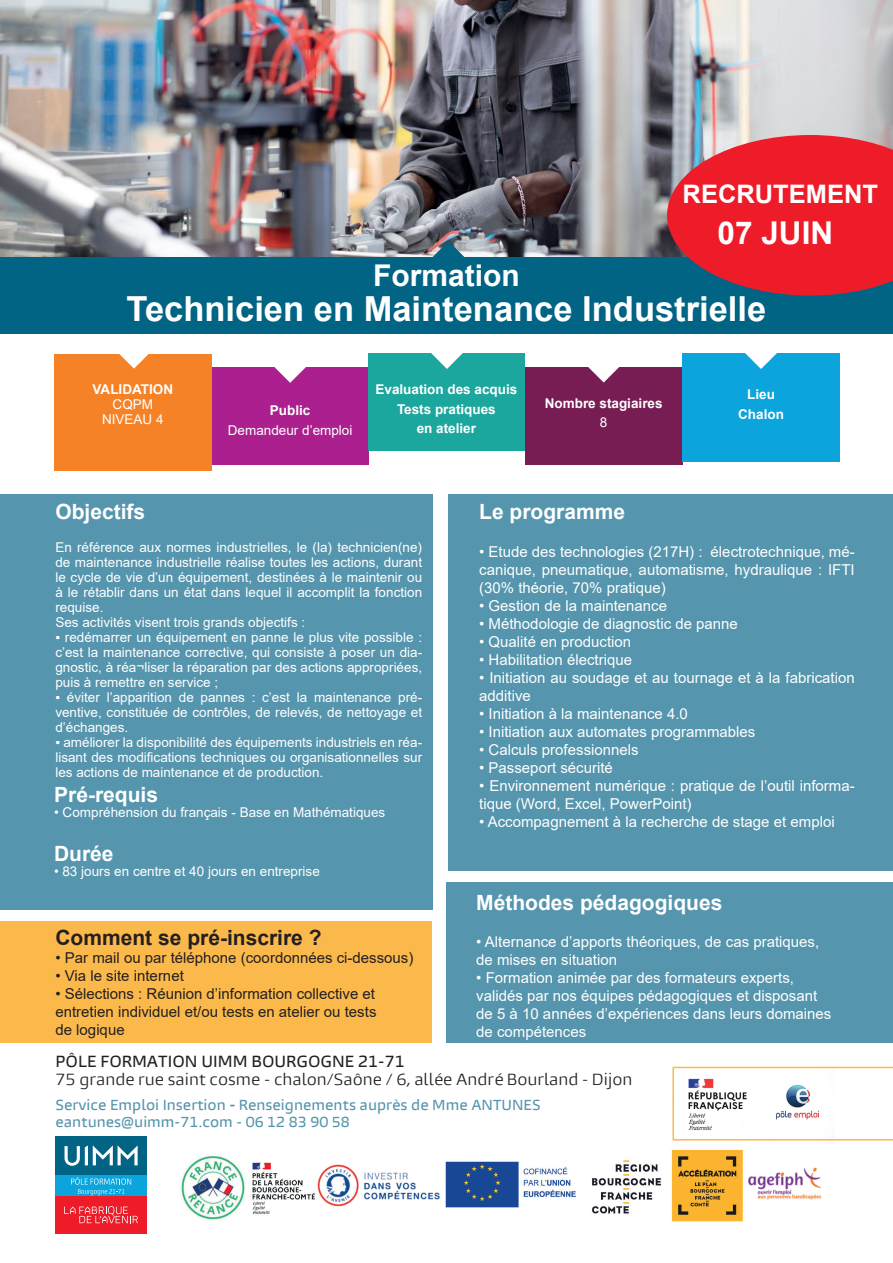
<style>
.page{position:relative;width:893px;height:1263px;background:#fff}
.page>*{position:absolute;margin:0;border:0;box-sizing:border-box;transform-origin:0 0}
.t1{font:700 34.5px "Arial";color:#fff}
.t2{font:700 31.5px "Arial";color:#fff}
.t3{font:700 30px "Arial";color:#fff}
.t4{font:700 25.5px "Arial";color:#fff}
.t5{font:700 21px "Arial";color:#fff}
.t6{font:700 21px "Arial";color:#231f20}
.t7{font:15px/18px "Arial";color:#fff}
.t8{font:15px/18px "Arial";color:#231f20;text-align:justify}
.t9{font:15px "Burlingame Pro";color:#231f20}
.t10{font:500 15px "Burlingame Pro";color:#231f20}
.t11{font:13.5px/15px "Arial";color:#fff;text-align:justify}
.t12{font:500 13.5px/16.5px "Burlingame Pro";color:#5595ad}
.t13{font:700 13.5px/19.5px "Arial";color:#fff;text-align:center}
.s1{font-weight:700}
</style>
<div class="page">
<div style="left:0;top:495px;width:432px;height:415px;background:#5595ad"></div>
<div style="left:447px;top:882px;width:446px;height:161px;background:#5595ad"></div>
<div style="left:449px;top:495px;width:444px;height:376px;background:#5595ad"></div>
<div style="left:0;top:921px;width:432px;height:122px;background:#fcb94b"></div>
<img style="left:0;top:0;width:893px;height:257px">
<div style="left:0;top:257px;width:893px;height:77px;background:#016484"></div>
<svg style="left:432px;top:241px;width:33px;height:16px"></svg>
<div style="left:212px;top:367px;width:157px;height:98px;background:#ab208e"></div>
<svg style="left:274px;top:367px;width:32px;height:16px"></svg>
<div style="left:54px;top:354px;width:158px;height:117px;background:#f58227"></div>
<svg style="left:119px;top:354px;width:30px;height:15px"></svg>
<div style="left:525px;top:367px;width:157px;height:97px;background:#771d53"></div>
<svg style="left:588px;top:367px;width:31px;height:16px"></svg>
<div style="left:682px;top:353px;width:158px;height:108px;background:#0ca4dc"></div>
<svg style="left:745px;top:353px;width:32px;height:16px"></svg>
<div style="left:55px;top:1136px;width:92px;height:39px;background:#016484"></div>
<svg style="left:65px;top:1145px;width:73px;height:21px"></svg>
<div style="left:55px;top:1195px;width:92px;height:39px;background:#ee1c28"></div>
<svg style="left:64px;top:1206px;width:74px;height:17px"></svg>
<div style="left:55px;top:1175px;width:92px;height:20px;background:#0ca4dc"></div>
<svg style="left:71px;top:1177px;width:60px;height:18px"></svg>
<div style="left:369px;top:353px;width:156px;height:98px;background:#1ca79e"></div>
<svg style="left:431px;top:353px;width:32px;height:16px"></svg>
<img style="left:180px;top:1149px;width:641px;height:73px">
<svg style="left:672px;top:1067px;width:221px;height:73px"></svg>
<svg style="left:667px;top:135px;width:226px;height:161px;background:#d62d3a"></svg>
<h3 class="t4" style="left:683px;top:176px;width:197px">RECRUTEMENT</h3>
<h2 class="t2" style="left:718px;top:211px;width:117px">07 JUIN</h2>
<h3 class="t3" style="left:373px;top:255px;width:148px">Formation</h3>
<h1 class="t1" style="left:127px;top:284px;width:641px">Technicien en Maintenance Industrielle</h1>
<p class="t13" style="left:93px;top:379px;width:82px">VALIDATION</p>
<p class="t11" style="left:102px;top:396px;width:63px;text-align:center">CQPM<br>NIVEAU 4</p>
<p class="t13" style="left:545px;top:393px;width:119px">Nombre stagiaires</p>
<p class="t13" style="left:375px;top:380px;width:143px">Evaluation des acquis<br>Tests pratiques<br>en atelier</p>
<p class="t13" style="left:270px;top:401px;width:42px">Public</p>
<p class="t11" style="left:228px;top:423px;width:126px">Demandeur d’emploi</p>
<p class="t11" style="left:600px;top:415px;width:9px">8</p>
<p class="t13" style="left:738px;top:385px;width:47px">Lieu<br>Chalon</p>
<h3 class="t5" style="left:55px;top:497px;width:91px">Objectifs</h3>
<p class="t11" style="left:55px;top:540px;width:368px;text-align:left">En référence aux normes industrielles, le (la) technicien(ne) de maintenance industrielle réalise toutes les actions, durant le cycle de vie d’un équipement, destinées à le maintenir ou à le rétablir dans un état dans lequel il accomplit la fonction requise.<br>Ses activités visent trois grands objectifs :</p>
<p class="t11" style="left:55px;top:630px;width:368px">▪ redémarrer un équipement en panne le plus vite possible : c’est la maintenance corrective, qui consiste à poser un dia&shy;gnostic, à réa¬liser la réparation par des actions appropriées, puis à remettre en service ;</p>
<p class="t11" style="left:55px;top:690px;width:368px">▪ éviter l’apparition de pannes : c’est la maintenance pré&shy;ventive, constituée de contrôles, de relevés, de nettoyage et d’échanges.</p>
<p class="t11" style="left:55px;top:735px;width:368px">▪ améliorer la disponibilité des équipements industriels en réa&shy;lisant des modifications techniques ou organisationnelles sur les actions de maintenance et de production.</p>
<h3 class="t5" style="left:54px;top:780px;width:105px">Pré-requis</h3>
<p class="t11" style="left:54px;top:805px;width:333px">• Compréhension du français - Base en Mathématiques</p>
<h3 class="t5" style="left:54px;top:838px;width:61px">Durée</h3>
<p class="t11" style="left:54px;top:863px;width:267px">• 83 jours en centre et 40 jours en entreprise</p>
<h3 class="t6" style="left:55px;top:923px;width:268px">Comment se pré-inscrire ?</h3>
<p class="t8" style="left:55px;top:949px;width:359px">• Par mail ou par téléphone (coordonnées ci-dessous)</p>
<p class="t8" style="left:55px;top:967px;width:130px">• Via le site internet</p>
<p class="t8" style="left:55px;top:985px;width:322px">• Sélections : Réunion d’information collective et entretien individuel et/ou tests en atelier ou tests de logique</p>
<h3 class="t5" style="left:479px;top:497px;width:147px">Le programme</h3>
<p class="t7" style="left:479px;top:543px;width:377px;text-align:justify">• Etude des technologies (217H) : électrotechnique, mé&shy;canique, pneumatique, automatisme, hydraulique : IFTI (30% théorie, 70% pratique)</p>
<p class="t7" style="left:479px;top:597px;width:189px">• Gestion de la maintenance</p>
<p class="t7" style="left:479px;top:615px;width:260px">• Méthodologie de diagnostic de panne</p>
<p class="t7" style="left:479px;top:633px;width:153px">• Qualité en production</p>
<p class="t7" style="left:479px;top:651px;width:154px">• Habilitation électrique</p>
<p class="t7" style="left:479px;top:669px;width:377px">• Initiation au soudage et au tournage et à la fabrication additive</p>
<p class="t7" style="left:479px;top:705px;width:210px">• Initiation à la maintenance 4.0</p>
<p class="t7" style="left:479px;top:723px;width:278px">• Initiation aux automates programmables</p>
<p class="t7" style="left:479px;top:741px;width:161px">• Calculs professionnels</p>
<p class="t7" style="left:479px;top:759px;width:135px">• Passeport sécurité</p>
<p class="t7" style="left:479px;top:777px;width:377px">• Environnement numérique : pratique de l’outil informa&shy;tique (Word, Excel, PowerPoint)</p>
<p class="t7" style="left:479px;top:813px;width:357px">• Accompagnement à la recherche de stage et emploi</p>
<h3 class="t5" style="left:476px;top:887px;width:248px">Méthodes pédagogiques</h3>
<p class="t7" style="left:476px;top:933px;width:344px">• Alternance d’apports théoriques, de cas pratiques, de mises en situation</p>
<p class="t7" style="left:476px;top:969px;width:357px">• Formation animée par des formateurs experts, validés par nos équipes pédagogiques et disposant de 5 à 10 années d’expériences dans leurs domaines de compétences</p>
<p class="t10" style="left:55px;top:1052px;width:351px">PÔLE FORMATION UIMM BOURGOGNE 21-71</p>
<p class="t9" style="left:55px;top:1070px;width:579px">75 grande rue saint cosme - chalon/Saône / 6, allée André Bourland - Dijon</p>
<p class="t12" style="left:55px;top:1097px;width:487px">Service Emploi Insertion <span class="s1">-</span> Renseignements auprès de Mme ANTUNES eantunes@uimm-71.com - 06 12 83 90 58</p>
</div>
